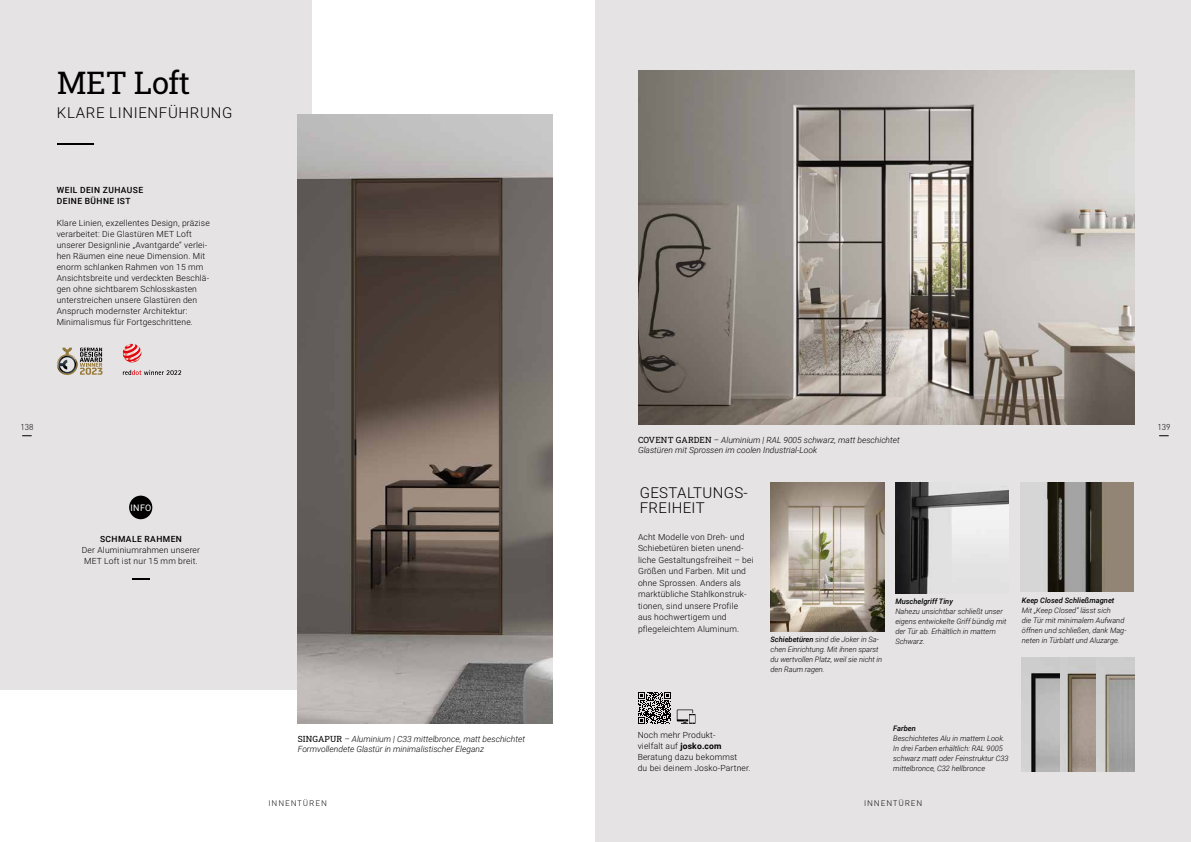
<style>
.page{position:relative;width:1191px;height:842px;background:#fff}
.page>*{position:absolute;margin:0;border:0;box-sizing:border-box;transform-origin:0 0}
.t1{font:31px "Roboto Slab";letter-spacing:-.015em;color:#000}
.t2{font:300 15px/15px "Roboto";letter-spacing:.025em;color:#000}
.t3{font:300 15px "Roboto";letter-spacing:.045em;color:#000}
.t4{font:9px "Roboto";color:#fff}
.t5{font:300 8.5px/11px "Roboto";letter-spacing:.02em;color:#000}
.t6{font:italic 300 8.5px/10.2px "Roboto";color:#000}
.t7{font:500 8.5px/11px "Roboto";letter-spacing:.05em;color:#000}
.t8{font:300 8.5px "DIN Pro";color:#000}
.t9{font:300 8px "DIN Pro";letter-spacing:.11em;color:#000}
.t10{font:italic 300 7.5px/10px "Roboto";color:#000}
.t11{font:italic 500 7.5px "Roboto";color:#000}
.s1{font-family:"Roboto Slab";font-weight:400;font-style:normal}
.s2{font-weight:500}
.s3{font-weight:700}
</style>
<div class="page">
<div style="left:595px;top:0;width:596px;height:842px;background:#e5e3e3"></div>
<div style="left:0;top:0;width:312px;height:689px;background:#e5e3e3"></div>
<img style="left:638px;top:71px;width:496px;height:354px">
<img style="left:298px;top:114px;width:255px;height:610px">
<img style="left:895px;top:483px;width:113px;height:110px">
<img style="left:1020px;top:483px;width:113px;height:109px">
<img style="left:770px;top:483px;width:114px;height:148px">
<img style="left:1022px;top:658px;width:112px;height:113px">
<svg style="left:677px;top:709px;width:18px;height:15px"></svg>
<svg style="left:638px;top:692px;width:32px;height:32px"></svg>
<div style="left:129px;top:496px;width:23px;height:23px;background:#000;border-radius:50%"></div>
<svg style="left:132px;top:578px;width:17px;height:1px"></svg>
<hr style="left:57px;top:143px;width:37px;height:1px;background:#000">
<svg style="left:57px;top:348px;width:45px;height:27px"></svg>
<svg style="left:123px;top:344px;width:18px;height:18px"></svg>
<svg style="left:123px;top:370px;width:58px;height:5px"></svg>
<h1 class="t1" style="left:57px;top:62px;width:135px">MET Loft</h1>
<h2 class="t3" style="left:57px;top:102px;width:177px">KLARE LINIENFÜHRUNG</h2>
<p class="t7" style="left:57px;top:184px;width:88px">WEIL DEIN ZUHAUSE<br>DEINE BÜHNE IST</p>
<p class="t5" style="left:57px;top:217px;width:155px">Klare Linien, exzellentes Design, präzise verarbeitet: Die Glastüren MET Loft unserer Designlinie „Avantgarde“ verlei&shy;hen Räumen eine neue Dimension. Mit enorm schlanken Rahmen von 15 mm Ansichtsbreite und verdeckten Beschlä&shy;gen ohne sichtbarem Schlosskasten unterstreichen unsere Glastüren den Anspruch modernster Architektur:<br>Minimalismus für Fortgeschrittene.</p>
<p class="t8" style="left:20px;top:421px;width:15px">138</p>
<p class="t8" style="left:1157px;top:421px;width:15px">139</p>
<p class="t4" style="left:130px;top:502px;width:22px">INFO</p>
<p class="t7" style="left:100px;top:533px;width:83px">SCHMALE RAHMEN</p>
<p class="t5" style="left:82px;top:544px;width:120px">Der Aluminiumrahmen unserer<br>MET Loft ist nur 15 mm breit.</p>
<p class="t6" style="left:638px;top:434px;width:263px"><span class="s1">COVENT GARDEN</span> – Aluminium | RAL 9005 schwarz, matt beschichtet<br>Glastüren mit Sprossen im coolen Industrial-Look</p>
<h2 class="t2" style="left:639px;top:484px;width:110px">GESTALTUNGS-<br>FREIHEIT</h2>
<p class="t5" style="left:638px;top:531px;width:117px;line-height:11.5px">Acht Modelle von Dreh- und<br>Schiebetüren bieten unend&shy;liche Gestaltungsfreiheit – bei<br>Größen und Farben. Mit und ohne Sprossen. Anders als marktübliche Stahlkonstruk&shy;tionen, sind unsere Profile aus hochwertigem und pflegeleichtem Aluminum.</p>
<p class="t10" style="left:770px;top:634px;width:113px"><span class="s2">Schiebetüren</span> sind die Joker in Sa&shy;chen Einrichtung. Mit ihnen sparst du wertvollen Platz, weil sie nicht in den Raum ragen.</p>
<p class="t11" style="left:895px;top:596px;width:59px">Muschelgriff Tiny</p>
<p class="t10" style="left:895px;top:605px;width:113px">Nahezu unsichtbar schließt unser eigens entwickelte Griff bündig mit der Tür ab. Erhältlich in mattem<br>Schwarz.</p>
<p class="t11" style="left:1022px;top:595px;width:94px">Keep Closed Schließmagnet</p>
<p class="t10" style="left:1022px;top:605px;width:106px">Mit „Keep Closed“ lässt sich<br>die Tür mit minimalem Aufwand öffnen und schließen, dank Mag&shy;neten in Türblatt und Aluzarge.</p>
<p class="t6" style="left:298px;top:733px;width:229px"><span class="s1">SINGAPUR</span> – Aluminium | C33 mittelbronce, matt beschichtet<br>Formvollendete Glastür in minimalistischer Eleganz</p>
<p class="t5" style="left:637px;top:729px;width:114px">Noch mehr Produkt-<br>vielfalt auf <span class="s3">josko.com<br></span>Beratung dazu bekommst<br>du bei deinem Josko-Partner.</p>
<p class="t11" style="left:893px;top:723px;width:24px">Farben</p>
<p class="t10" style="left:893px;top:733px;width:117px">Beschichtetes Alu in mattem Look.<br>In drei Farben erhältlich: RAL 9005 schwarz matt oder Feinstruktur C33 mittelbronce, C32 hellbronce</p>
<p class="t9" style="left:268px;top:797px;width:60px">INNENTÜREN</p>
<p class="t9" style="left:864px;top:797px;width:60px">INNENTÜREN</p>
</div>
